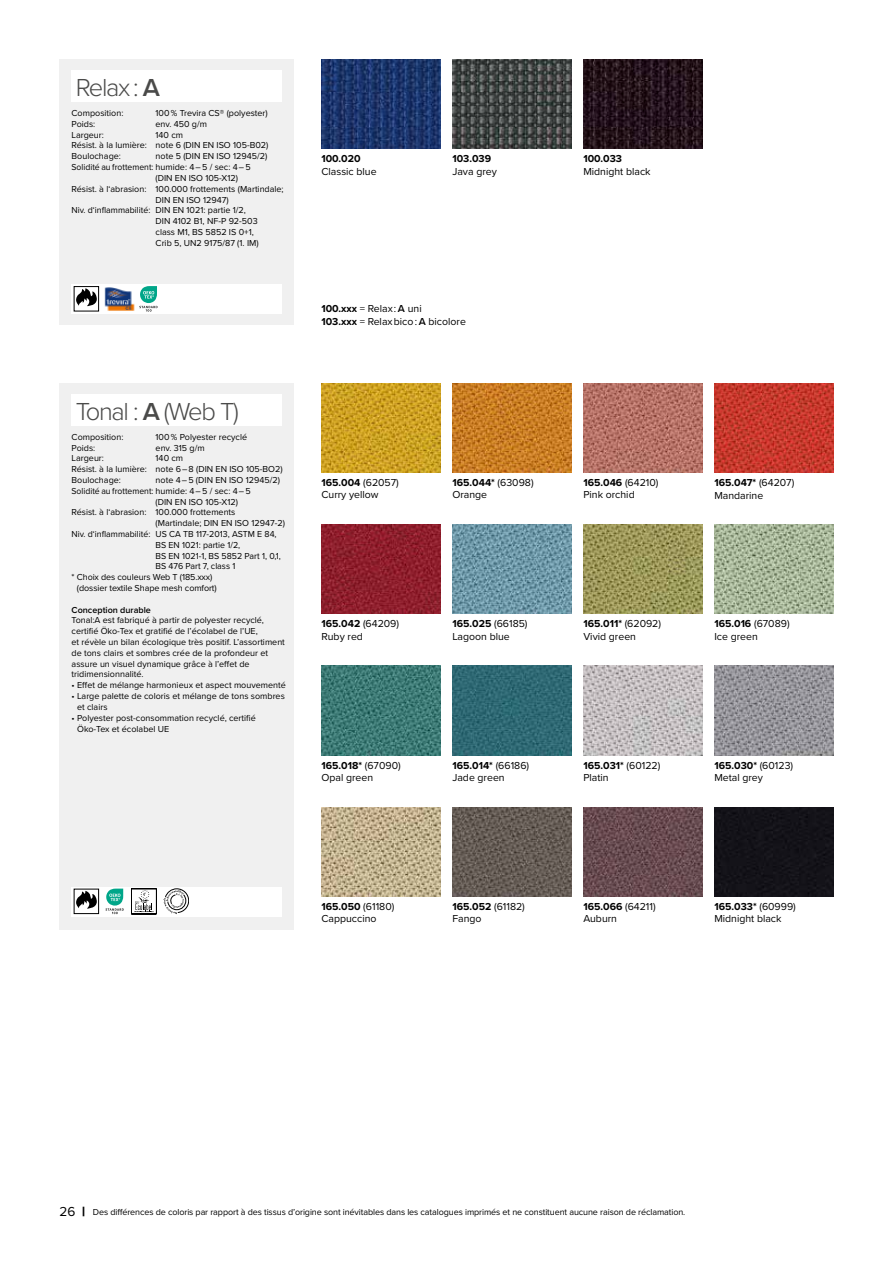
<style>
.page{position:relative;width:893px;height:1263px;background:#fff}
.page>*{position:absolute;margin:0;border:0;box-sizing:border-box;transform-origin:0 0}
.t1{font:300 25.5px "Proxima Nova";letter-spacing:-.05em;color:#4a4a49}
.t2{font:13.5px "Proxima Nova";color:#000}
.t3{font:10.5px/12.5px "Proxima Nova";color:#000}
.t4{font:700 10.5px "Proxima Nova";color:#000}
.t5{font:9px/10.8px "Proxima Nova";color:#000}
.t6{font:9px "Proxima Nova";color:#000;scale:.96 1}
.t7{font:600 9px "Proxima Nova";color:#000}
.s1{font-weight:600}
.s2{font-weight:700}
.s3{font-weight:900}
</style>
<div class="page">
<img style="left:321px;top:60px;width:120px;height:89px">
<img style="left:452px;top:60px;width:119px;height:89px">
<img style="left:583px;top:60px;width:119px;height:89px">
<img style="left:321px;top:383px;width:120px;height:90px">
<img style="left:583px;top:525px;width:119px;height:89px">
<img style="left:583px;top:666px;width:119px;height:89px">
<img style="left:452px;top:383px;width:119px;height:90px">
<img style="left:714px;top:525px;width:119px;height:89px">
<img style="left:714px;top:666px;width:119px;height:89px">
<img style="left:583px;top:383px;width:119px;height:90px">
<img style="left:321px;top:666px;width:120px;height:89px">
<img style="left:321px;top:525px;width:120px;height:89px">
<img style="left:452px;top:666px;width:119px;height:89px">
<img style="left:452px;top:525px;width:119px;height:89px">
<img style="left:714px;top:383px;width:119px;height:90px">
<img style="left:452px;top:807px;width:119px;height:89px">
<img style="left:583px;top:807px;width:119px;height:89px">
<div style="left:714px;top:807px;width:119px;height:89px;background:#141319"></div>
<img style="left:321px;top:807px;width:120px;height:89px">
<div style="left:60px;top:60px;width:234px;height:265px;background:#f0f0f0"></div>
<div style="left:72px;top:284px;width:210px;height:30px;background:#fff"></div>
<div style="left:72px;top:70px;width:210px;height:32px;background:#fff"></div>
<div style="left:60px;top:383px;width:234px;height:546px;background:#f0f0f0"></div>
<div style="left:72px;top:887px;width:210px;height:29px;background:#fff"></div>
<div style="left:72px;top:394px;width:210px;height:32px;background:#fff"></div>
<div style="left:74px;top:286px;width:25px;height:25px;border:1px solid #000"></div>
<svg style="left:76px;top:288px;width:21px;height:18px"></svg>
<img style="left:104px;top:287px;width:31px;height:24px">
<svg style="left:139px;top:286px;width:18px;height:26px"></svg>
<div style="left:74px;top:889px;width:25px;height:25px;border:1px solid #000"></div>
<svg style="left:76px;top:891px;width:21px;height:18px"></svg>
<svg style="left:131px;top:888px;width:26px;height:26px"></svg>
<svg style="left:163px;top:888px;width:26px;height:26px"></svg>
<svg style="left:106px;top:888px;width:18px;height:26px"></svg>
<h1 class="t1" style="left:76px;top:69px;width:86px">Relax : <span class="s1">A</span></h1>
<p class="t5" style="left:72px;top:107px;width:53px">Composition:</p>
<p class="t5" style="left:156px;top:107px;width:114px">100 % Trevira CS® (polyester)</p>
<p class="t5" style="left:72px;top:118px;width:25px">Poids:</p>
<p class="t5" style="left:156px;top:118px;width:53px">env. 450 g/m</p>
<p class="t5" style="left:72px;top:129px;width:34px">Largeur:</p>
<p class="t5" style="left:72px;top:129px;width:198px;text-indent:84px">140 cm<br>Résist. à la lumière: note 6 (DIN EN ISO 105-B02)<br>Boulochage:</p>
<p class="t5" style="left:156px;top:150px;width:113px">note 5 (DIN EN ISO 12945/2)</p>
<p class="t6" style="left:72px;top:160px;width:188px">Solidité au frottement: humide: 4 – 5 / sec: 4 – 5</p>
<p class="t5" style="left:156px;top:172px;width:84px">(DIN EN ISO 105-X12)</p>
<p class="t5" style="left:72px;top:183px;width:214px">Résist. à l‘abrasion: 100.000 frottements (Martindale;</p>
<p class="t5" style="left:156px;top:194px;width:75px">DIN EN ISO 12947)</p>
<p class="t5" style="left:72px;top:204px;width:176px">Niv. d‘inflammabilité: DIN EN 1021: partie 1/2,</p>
<p class="t5" style="left:156px;top:215px;width:104px">DIN 4102 B1, NF-P 92-503</p>
<p class="t5" style="left:156px;top:226px;width:100px">class M1, BS 5852 IS 0+1,</p>
<p class="t5" style="left:156px;top:237px;width:105px">Crib 5, UN2 9175/87 (1. IM)</p>
<h1 class="t1" style="left:76px;top:392px;width:165px">Tonal : <span class="s1">A</span> (Web T)</h1>
<p class="t5" style="left:72px;top:431px;width:53px">Composition:</p>
<p class="t5" style="left:156px;top:431px;width:93px">100 % Polyester recyclé</p>
<p class="t5" style="left:72px;top:442px;width:25px">Poids:</p>
<p class="t5" style="left:156px;top:442px;width:51px">env. 315 g/m</p>
<p class="t5" style="left:72px;top:453px;width:34px">Largeur:</p>
<p class="t5" style="left:72px;top:453px;width:213px;text-indent:84px">140 cm<br>Résist. à la lumière: note 6 – 8 (DIN EN ISO 105-BO2)<br>Boulochage:</p>
<p class="t5" style="left:156px;top:474px;width:126px">note 4 – 5 (DIN EN ISO 12945/2)</p>
<p class="t6" style="left:72px;top:484px;width:188px">Solidité au frottement: humide: 4 – 5 / sec: 4 – 5</p>
<p class="t5" style="left:156px;top:496px;width:84px">(DIN EN ISO 105-X12)</p>
<p class="t5" style="left:72px;top:507px;width:165px">Résist. à l‘abrasion: 100.000 frottements</p>
<p class="t5" style="left:156px;top:517px;width:131px">(Martindale; DIN EN ISO 12947-2)</p>
<p class="t5" style="left:72px;top:528px;width:207px">Niv. d‘inflammabilité: US CA TB 117-2013, ASTM E 84,</p>
<p class="t5" style="left:156px;top:539px;width:86px">BS EN 1021: partie 1/2,</p>
<p class="t5" style="left:156px;top:550px;width:127px">BS EN 1021-1, BS 5852 Part 1, 0,1,</p>
<p class="t5" style="left:156px;top:561px;width:81px">BS 476 Part 7, class 1</p>
<p class="t5" style="left:72px;top:571px;width:142px">* Choix des couleurs Web T (185.xxx)</p>
<p class="t5" style="left:77px;top:582px;width:141px">(dossier textile Shape mesh comfort)</p>
<p class="t7" style="left:72px;top:603px;width:81px">Conception durable</p>
<p class="t5" style="left:72px;top:615px;width:215px">Tonal:A est fabriqué à partir de polyester recyclé, certifié Öko-Tex et gratifié de l’écolabel de l’UE,<br>et révèle un bilan écologique très positif. L’assortiment de tons clairs et sombres crée de la profondeur et assure un visuel dynamique grâce à l’effet de tridimensionnalité.</p>
<p class="t5" style="left:72px;top:679px;width:216px">• Effet de mélange harmonieux et aspect mouvementé</p>
<p class="t5" style="left:77px;top:690px;width:209px;text-indent:-6px">• Large palette de coloris et mélange de tons sombres et clairs</p>
<p class="t5" style="left:77px;top:712px;width:180px;text-indent:-6px">• Polyester post-consommation recyclé, certifié<br>Öko-Tex et écolabel UE</p>
<p class="t4" style="left:321px;top:151px;width:41px">100.020</p>
<p class="t3" style="left:321px;top:164px;width:57px">Classic blue</p>
<p class="t4" style="left:452px;top:151px;width:40px">103.039</p>
<p class="t3" style="left:452px;top:165px;width:46px">Java grey</p>
<p class="t3" style="left:321px;top:302px;width:146px"><span class="s2">100.xxx</span> = Relax : <span class="s1">A</span> uni<br><span class="s2">103.xxx</span> = Relax bico : <span class="s1">A</span> bicolore</p>
<p class="t3" style="left:321px;top:476px;width:79px"><span class="s2">165.004</span> (62057)<br>Curry yellow</p>
<p class="t3" style="left:452px;top:476px;width:83px"><span class="s2">165.044*</span> (63098)<br>Orange</p>
<p class="t3" style="left:321px;top:617px;width:79px"><span class="s2">165.042</span> (64209)<br>Ruby red</p>
<p class="t3" style="left:452px;top:617px;width:77px"><span class="s2">165.025</span> (66185)<br>Lagoon blue</p>
<p class="t3" style="left:321px;top:758px;width:81px"><span class="s2">165.018*</span> (67090)<br>Opal green</p>
<p class="t3" style="left:452px;top:758px;width:78px"><span class="s2">165.014*</span> (66186)<br>Jade green</p>
<p class="t4" style="left:583px;top:151px;width:40px">100.033</p>
<p class="t3" style="left:583px;top:165px;width:69px">Midnight black</p>
<p class="t3" style="left:583px;top:476px;width:77px"><span class="s2">165.046</span> (64210)<br>Pink orchid</p>
<p class="t3" style="left:583px;top:617px;width:79px"><span class="s2">165.011*</span> (62092)<br>Vivid green</p>
<p class="t3" style="left:583px;top:758px;width:78px"><span class="s2">165.031*</span> (60122)<br>Platin</p>
<p class="t3" style="left:321px;top:900px;width:74px"><span class="s2">165.050</span> (61180)<br>Cappuccino</p>
<p class="t3" style="left:452px;top:900px;width:74px"><span class="s2">165.052</span> (61182)<br>Fango</p>
<p class="t3" style="left:583px;top:900px;width:74px"><span class="s2">165.066</span> (64211)<br>Auburn</p>
<p class="t3" style="left:714px;top:476px;width:81px"><span class="s2">165.047*</span> (64207)<br>Mandarine</p>
<p class="t3" style="left:714px;top:617px;width:77px"><span class="s2">165.016</span> (67089)<br>Ice green</p>
<p class="t3" style="left:714px;top:758px;width:80px"><span class="s2">165.030*</span> (60123)<br>Metal grey</p>
<p class="t3" style="left:714px;top:900px;width:83px"><span class="s2">165.033*</span> (60999)<br>Midnight black</p>
<h2 class="t2" style="left:60px;top:1201px;width:27px">26 <span class="s3">|</span></h2>
<p class="t5" style="left:93px;top:1206px;width:594px">Des différences de coloris par rapport à des tissus d’origine sont inévitables dans les catalogues imprimés et ne constituent aucune raison de réclamation.</p>
</div>
